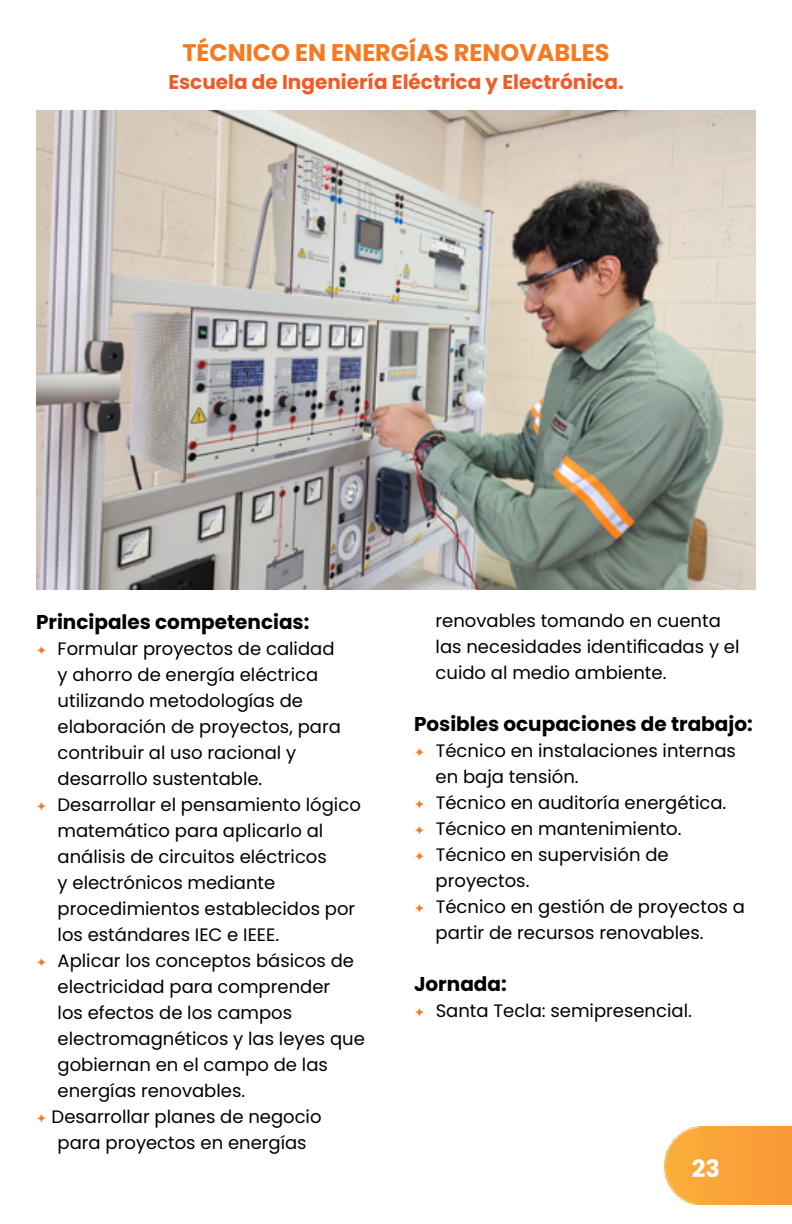
<style>
.page{position:relative;width:792px;height:1224px;background:#fff}
.page>*{position:absolute;margin:0;border:0;box-sizing:border-box;transform-origin:0 0}
.t1{font:700 24px "Poppins";color:#f47a21}
.t2{font:700 24px "Poppins";color:#fff}
.t3{font:700 20px "Poppins";color:#000}
.t4{font:700 20px "Poppins";color:#f15a24}
.t5{font:18px/26px "Poppins";color:#000}
.s1{font-family:"Menlo";font-weight:700;color:#f47a21}
</style>
<div class="page">
<img style="left:665px;top:1127px;width:127px;height:77px">
<img style="left:36px;top:111px;width:720px;height:479px">
<h1 class="t1" style="left:182px;top:39px;width:429px">TÉCNICO EN ENERGÍAS RENOVABLES</h1>
<p class="t4" style="left:168px;top:71px;width:457px">Escuela de Ingeniería Eléctrica y Electrónica.</p>
<p class="t3" style="left:36px;top:610px;width:275px">Principales competencias:</p>
<p class="t5" style="left:36px;top:636px;width:300px"><span class="s1">✦</span> Formular proyectos de calidad</p>
<p class="t5" style="left:58px;top:662px;width:262px">y ahorro de energía eléctrica</p>
<p class="t5" style="left:58px;top:688px;width:247px">utilizando metodologías de</p>
<p class="t5" style="left:58px;top:714px;width:285px">elaboración de proyectos, para</p>
<p class="t5" style="left:58px;top:740px;width:240px">contribuir al uso racional y</p>
<p class="t5" style="left:58px;top:766px;width:206px">desarrollo sustentable.</p>
<p class="t5" style="left:36px;top:792px;width:326px"><span class="s1">✦</span> Desarrollar el pensamiento lógico</p>
<p class="t5" style="left:58px;top:818px;width:267px">matemático para aplicarlo al</p>
<p class="t5" style="left:58px;top:844px;width:271px">análisis de circuitos eléctricos</p>
<p class="t5" style="left:58px;top:870px;width:219px">y electrónicos mediante</p>
<p class="t5" style="left:58px;top:896px;width:299px">procedimientos establecidos por</p>
<p class="t5" style="left:58px;top:922px;width:223px">los estándares IEC e IEEE.</p>
<p class="t5" style="left:36px;top:948px;width:320px"><span class="s1">✦</span> Aplicar los conceptos básicos de</p>
<p class="t5" style="left:58px;top:974px;width:274px">electricidad para comprender</p>
<p class="t5" style="left:58px;top:1000px;width:236px">los efectos de los campos</p>
<p class="t5" style="left:58px;top:1026px;width:309px">electromagnéticos y las leyes que</p>
<p class="t5" style="left:58px;top:1052px;width:272px">gobiernan en el campo de las</p>
<p class="t5" style="left:58px;top:1078px;width:189px">energías renovables.</p>
<p class="t5" style="left:36px;top:1104px;width:287px"><span class="s1">✦</span> Desarrollar planes de negocio</p>
<p class="t5" style="left:58px;top:1130px;width:251px">para proyectos en energías</p>
<p class="t5" style="left:436px;top:608px;width:305px">renovables tomando en cuenta las necesidades identificadas y el cuido al medio ambiente.</p>
<p class="t3" style="left:414px;top:712px;width:340px">Posibles ocupaciones de trabajo:</p>
<p class="t5" style="left:414px;top:738px;width:324px"><span class="s1">✦</span> Técnico en instalaciones internas</p>
<p class="t5" style="left:436px;top:764px;width:145px">en baja tensión.</p>
<p class="t5" style="left:414px;top:790px;width:314px"><span class="s1">✦</span> Técnico en auditoría energética.</p>
<p class="t5" style="left:414px;top:816px;width:269px"><span class="s1">✦</span> Técnico en mantenimiento.</p>
<p class="t5" style="left:414px;top:842px;width:256px"><span class="s1">✦</span> Técnico en supervisión de</p>
<p class="t5" style="left:436px;top:868px;width:95px">proyectos.</p>
<p class="t5" style="left:414px;top:894px;width:332px"><span class="s1">✦</span> Técnico en gestión de proyectos a</p>
<p class="t5" style="left:436px;top:920px;width:269px">partir de recursos renovables.</p>
<p class="t3" style="left:414px;top:972px;width:94px">Jornada:</p>
<p class="t5" style="left:414px;top:998px;width:279px"><span class="s1">✦</span> Santa Tecla: semipresencial.</p>
<h1 class="t2" style="left:692px;top:1155px;width:30px">23</h1>
</div>
